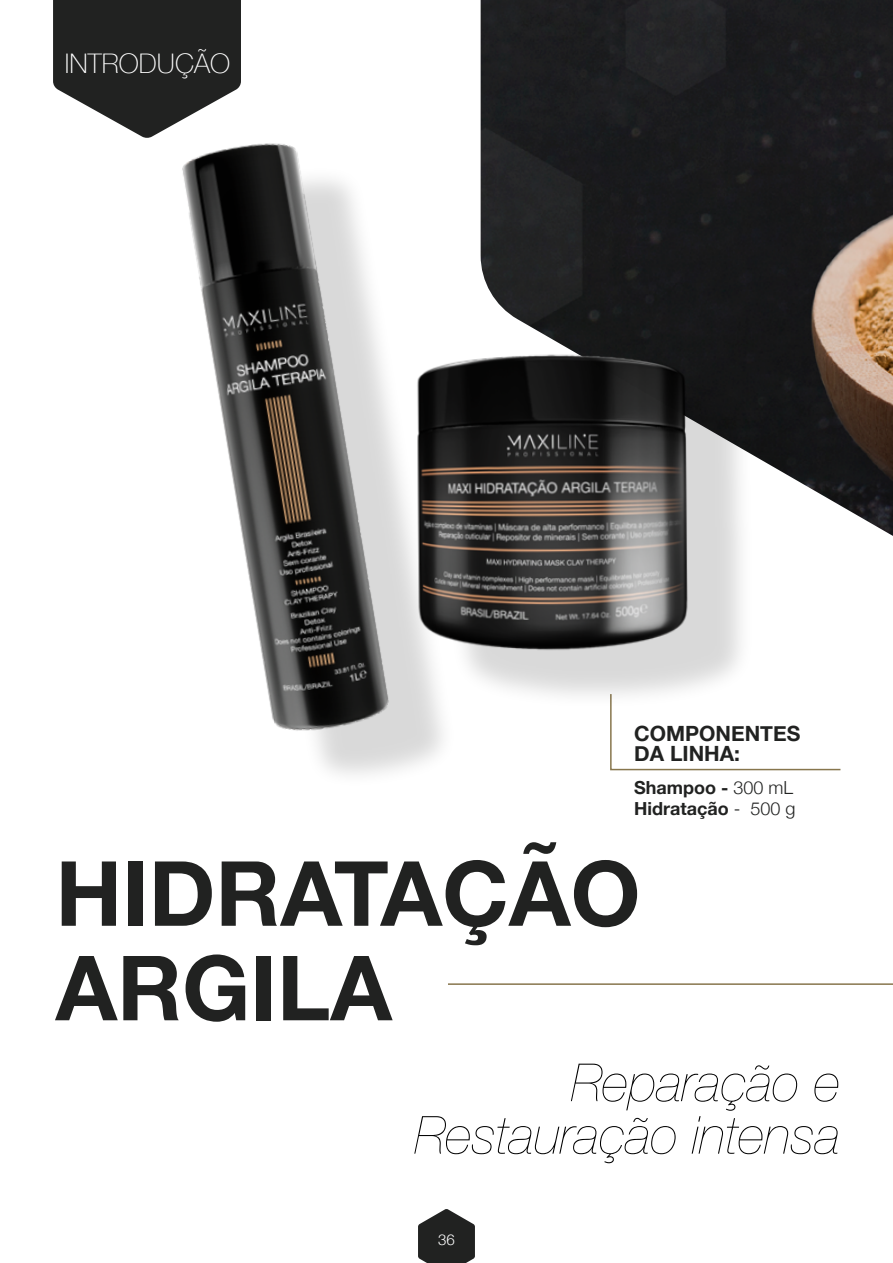
<style>
.page{position:relative;width:893px;height:1263px;background:#fff}
.page>*{position:absolute;margin:0;border:0;box-sizing:border-box;transform-origin:0 0}
.t1{font:700 90px/94.5px "Helvetica Neue";color:#212221}
.t2{font:italic 200 52.5px/52.5px "Helvetica Neue";color:#000;text-align:right}
.t3{font:100 27px "Helvetica Neue";color:#fff}
.t4{font:700 21px/19.5px "Helvetica Neue";color:#212221}
.t5{font:700 18px/21.6px "Helvetica Neue";color:#212221}
.t6{font:300 15px "Helvetica Neue";color:#fff}
.s1{font-weight:300}
</style>
<div class="page">
<svg style="left:53px;top:0;width:188px;height:127px;background:#343534"></svg>
<svg style="left:418px;top:1209px;width:57px;height:54px;background:#444544"></svg>
<img style="left:481px;top:0;width:412px;height:536px">
<hr style="left:448px;top:983px;width:445px;height:2px;background:#87764d">
<svg style="left:610px;top:709px;width:231px;height:62px"></svg>
<div style="left:448px;top:377px;width:307px;height:332px;background:#000;opacity:.15"></div>
<img style="left:457px;top:350px;width:245px;height:305px">
<div style="left:215px;top:164px;width:242px;height:625px;background:#000;opacity:.15"></div>
<img style="left:124px;top:110px;width:327px;height:665px">
<p class="t3" style="left:65px;top:43px;width:167px">INTRODUÇÃO</p>
<p class="t4" style="left:634px;top:724px;width:168px">COMPONENTES<br>DA LINHA:</p>
<p class="t5" style="left:634px;top:777px;width:163px">Shampoo - <span class="s1">300 mL<br></span>Hidratação <span class="s1">- 500 g</span></p>
<h1 class="t1" style="left:55px;top:849px;width:586px">HIDRATAÇÃO<br>ARGILA</h1>
<p class="t2" style="left:415px;top:1053px;width:427px">Reparação e<br>Restauração intensa</p>
<p class="t6" style="left:438px;top:1227px;width:18px">36</p>
</div>
